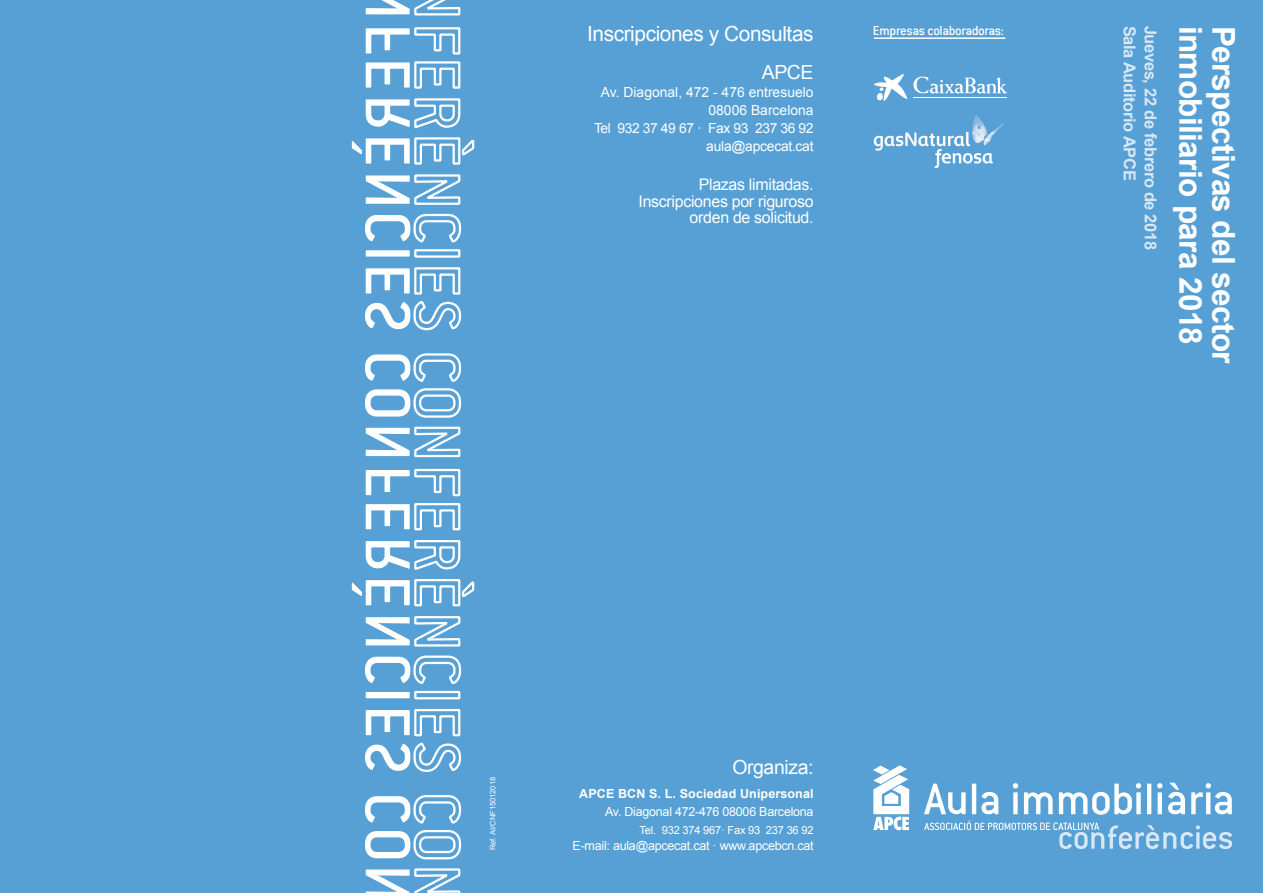
<style>
.page{position:relative;width:1263px;height:893px;background:#56a0d5}
.page>*{position:absolute;margin:0;border:0;box-sizing:border-box;transform-origin:0 0}
.t1{font:700 31.5px "Arial";letter-spacing:-.02em;color:#fff}
.t2{font:20.85px "Arial";letter-spacing:-.02em;color:#fff}
.t3{font:19.5px "Arial";letter-spacing:-.02em;color:#fff}
.t4{font:700 16.5px "Arial";letter-spacing:-.02em;color:#d9e7f4}
.t5{font:16.05px/16.8px "Arial";letter-spacing:-.02em;color:#fff;text-align:right}
.t6{font:500 14.4px "Conduit ITC";letter-spacing:-.025em;color:#fff}
.t7{font:13.95px/18px "Arial";color:#fff;text-align:right}
.t8{font:12.45px "Arial";letter-spacing:-.02em;color:#fff}
.t9{font:700 12.45px "Arial";letter-spacing:.01em;color:#fff}
.t10{font:11.1px "Arial";letter-spacing:-.02em;color:#fff}
.t11{font:7.5px "Arial";color:#fff}
</style>
<div class="page">
<svg style="left:413px;top:0;width:48px;height:17px"></svg>
<svg style="left:413px;top:26px;width:48px;height:64px;background:#83b9e0"></svg>
<svg style="left:413px;top:97px;width:48px;height:33px"></svg>
<svg style="left:413px;top:136px;width:62px;height:30px"></svg>
<svg style="left:413px;top:173px;width:48px;height:33px"></svg>
<svg style="left:412px;top:212px;width:51px;height:32px"></svg>
<div style="left:414px;top:249px;width:46px;height:9px;border:2px solid #fff"></div>
<svg style="left:412px;top:266px;width:51px;height:66px"></svg>
<svg style="left:412px;top:352px;width:51px;height:67px;background:#80b7df"></svg>
<svg style="left:413px;top:426px;width:48px;height:32px"></svg>
<svg style="left:413px;top:468px;width:48px;height:63px"></svg>
<svg style="left:413px;top:539px;width:48px;height:33px"></svg>
<svg style="left:413px;top:578px;width:62px;height:29px"></svg>
<svg style="left:413px;top:615px;width:48px;height:33px"></svg>
<svg style="left:412px;top:654px;width:51px;height:32px"></svg>
<div style="left:414px;top:691px;width:46px;height:8px;border:2px solid #fff"></div>
<svg style="left:412px;top:708px;width:51px;height:65px"></svg>
<svg style="left:412px;top:793px;width:51px;height:68px"></svg>
<svg style="left:413px;top:867px;width:48px;height:26px"></svg>
<hr style="left:874px;top:37px;width:131px;height:2px;background:#fff">
<svg style="left:873px;top:765px;width:36px;height:65px"></svg>
<svg style="left:924px;top:783px;width:308px;height:66px;background:#7db6de"></svg>
<img style="left:972px;top:115px;width:33px;height:31px">
<svg style="left:874px;top:132px;width:119px;height:36px;background:#7db5de"></svg>
<svg style="left:874px;top:74px;width:33px;height:27px"></svg>
<hr style="left:914px;top:97px;width:93px;height:1px;background:#fff">
<svg style="left:913px;top:77px;width:94px;height:17px"></svg>
<hr style="left:914px;top:98px;width:93px;height:1px;background:#fff">
<div style="left:352px;top:0;width:58px;height:893px;background:#56a0d5"></div>
<h2 class="t2" style="left:587px;top:20px;width:228px">Inscripciones y Consultas</h2>
<h3 class="t3" style="left:762px;top:60px;width:53px">apce</h3>
<p class="t7" style="left:594px;top:84px;width:221px">Av. Diagonal, 472 - 476 entresuelo<br>08006 Barcelona<br>Tel 932 37 49 67 · Fax 93 237 36 92 aula@apcecat.cat</p>
<p class="t5" style="left:638px;top:176px;width:177px">Plazas limitadas.<br>Inscripciones por riguroso orden de solicitud.</p>
<p class="t6" style="left:873px;top:22px;width:133px">Empresas colaboradoras:</p>
<p class="t4" style="left:1141px;top:26px;width:157px;rotate:90deg">Sala Auditorio APCE</p>
<p class="t4" style="left:1162px;top:26px;width:226px;rotate:90deg">Jueves, 22 de febrero de 2018</p>
<h1 class="t1" style="left:1211px;top:26px;width:321px;rotate:90deg">inmobiliario para 2018</h1>
<h1 class="t1" style="left:1244px;top:26px;width:340px;rotate:90deg">Perspectivas del sector</h1>
<p class="t11" style="left:488px;top:850px;width:75px;rotate:-90deg">Ref. AI/CNF15012018</p>
<h3 class="t3" style="left:732px;top:755px;width:83px">Organiza:</h3>
<p class="t9" style="left:579px;top:785px;width:236px">APCE BCN S. L. Sociedad Unipersonal</p>
<p class="t8" style="left:605px;top:803px;width:210px">Av. Diagonal 472-476 08006 Barcelona</p>
<p class="t10" style="left:640px;top:823px;width:175px">Tel. 932 374 967· Fax 93 237 36 92</p>
<p class="t8" style="left:573px;top:838px;width:242px">E-mail: aula@apcecat.cat · www.apcebcn.cat</p>
</div>
